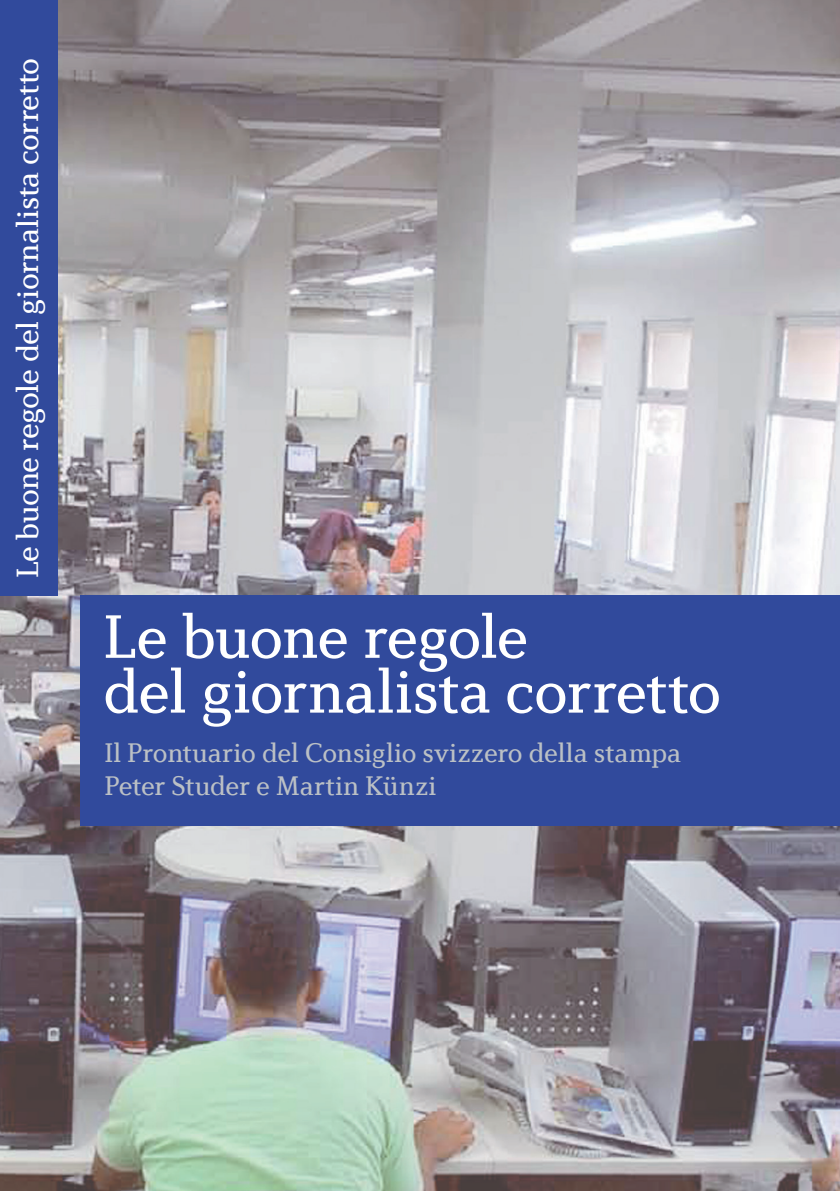
<style>
.page{position:relative;width:840px;height:1191px;background:#fff}
.page>*{position:absolute;margin:0;border:0;box-sizing:border-box;transform-origin:0 0}
.t1{font:65px/54.8px "Diverda Serif Com";letter-spacing:-.015em;color:#fff}
.t2{font:32.4px "Diverda Serif Com";letter-spacing:-.02em;color:#fff}
.t3{font:28.4px/32.4px "Diverda Serif Com";letter-spacing:-.005em;color:#bbc0c5}
</style>
<div class="page">
<img style="left:57px;top:0;width:572px;height:559px">
<img style="left:629px;top:0;width:210px;height:1191px">
<img style="left:0;top:559px;width:630px;height:632px">
<div style="left:80px;top:595px;width:759px;height:230px;background:#314a9c"></div>
<div style="left:0;top:0;width:57px;height:595px;background:#314a9c"></div>
<p class="t2" style="left:9px;top:578px;width:521px;rotate:-90deg">Le buone regole del giornalista corretto</p>
<h1 class="t1" style="left:103px;top:608px;width:619px">Le buone regole<br>del giornalista corretto</h1>
<p class="t3" style="left:104px;top:736px;width:578px">Il Prontuario del Consiglio svizzero della stampa<br>Peter Studer e Martin Künzi</p>
</div>
